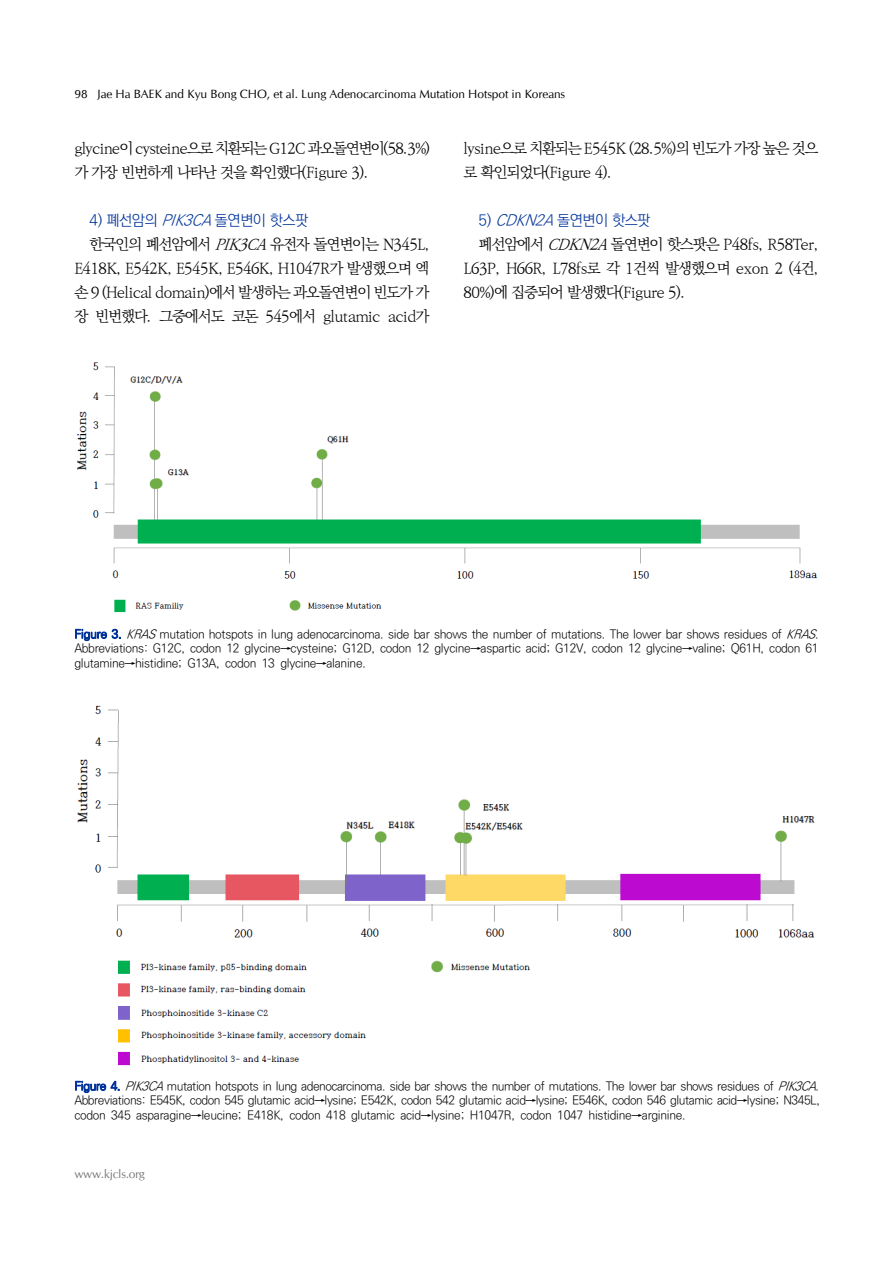
<style>
.page{position:relative;width:893px;height:1263px;background:#fff}
.page>*{position:absolute;margin:0;border:0;box-sizing:border-box;transform-origin:0 0}
.t1{font:300 15px/24px "Ko Pub Batang";letter-spacing:-.06em;color:#000}
.t2{font:300 15px "Ko Pub Batang";letter-spacing:-.08em;color:#000}
.t3{font:300 15px "Ko Pub Dotum";letter-spacing:-.03em;color:#00339a}
.t4{font:300 12px/14.4px "Ko Pub Dotum";letter-spacing:-.03em;color:#000;text-align:justify}
.t5{font:12px "CG Omega";letter-spacing:-.005em;color:#000}
.t6{font:12px "CG Omega";letter-spacing:-.025em;color:#787878}
.s1{font-style:italic}
.s2{font-weight:500;color:#00339a}
</style>
<div class="page">
<img style="left:76px;top:362px;width:742px;height:251px">
<img style="left:77px;top:705px;width:738px;height:361px">
<p class="t5" style="left:74px;top:86px;width:492px">98 Jae Ha BAEK and Kyu Bong CHO, et al. Lung Adenocarcinoma Mutation Hotspot in Koreans</p>
<p class="t1" style="left:74px;top:137px;width:357px">glycine이 cysteine으로 치환되는 G12C 과오돌연변이(58.3%) 가 가장 빈번하게 나타난 것을 확인했다(Figure 3).</p>
<p class="t3" style="left:89px;top:212px;width:220px">4) 폐선암의 <span class="s1">PIK3CA</span>돌연변이 핫스팟</p>
<p class="t2" style="left:89px;top:236px;width:342px">한국인의 폐선암에서 <span class="s1">PIK3CA</span>유전자 돌연변이는 N345L,</p>
<p class="t1" style="left:74px;top:257px;width:357px">E418K, E542K, E545K, E546K, H1047R가 발생했으며 엑</p>
<p class="t2" style="left:74px;top:284px;width:357px">손 9 (Helical domain)에서 발생하는 과오돌연변이 빈도가 가</p>
<p class="t1" style="left:74px;top:305px;width:356px">장 빈번했다. 그중에서도 코돈 545에서 glutamic acid가</p>
<p class="t1" style="left:463px;top:137px;width:357px">lysine으로 치환되는 E545K (28.5%)의 빈도가 가장 높은 것으 로 확인되었다(Figure 4).</p>
<p class="t3" style="left:478px;top:212px;width:173px">5) <span class="s1">CDKN2A</span>돌연변이 핫스팟</p>
<p class="t1" style="left:478px;top:233px;width:342px">폐선암에서 <span class="s1">CDKN2A</span>돌연변이 핫스팟은 P48fs, R58Ter,</p>
<p class="t1" style="left:464px;top:257px;width:356px">L63P, H66R, L78fs로 각 1건씩 발생했으며 exon 2 (4건,</p>
<p class="t1" style="left:464px;top:281px;width:223px">80%)에 집중되어 발생했다(Figure 5).</p>
<p class="t4" style="left:74px;top:627px;width:747px"><span class="s2">Figure 3.</span> <span class="s1">KRAS</span>mutation hotspots in lung adenocarcinoma. side bar shows the number of mutations. The lower bar shows residues of <span class="s1">KRAS</span>.<br>Abbreviations: G12C, codon 12 glycine→cysteine; G12D, codon 12 glycine→aspartic acid; G12V, codon 12 glycine→valine; Q61H, codon 61 glutamine→histidine; G13A, codon 13 glycine→alanine.</p>
<p class="t4" style="left:74px;top:1079px;width:747px"><span class="s2">Figure 4.</span> <span class="s1">PIK3CA</span>mutation hotspots in lung adenocarcinoma. side bar shows the number of mutations. The lower bar shows residues of <span class="s1">PIK3CA</span>.<br>Abbreviations: E545K, codon 545 glutamic acid→lysine; E542K, codon 542 glutamic acid→lysine; E546K, codon 546 glutamic acid→lysine; N345L, codon 345 asparagine→leucine; E418K, codon 418 glutamic acid→lysine; H1047R, codon 1047 histidine→arginine.</p>
<p class="t6" style="left:74px;top:1166px;width:72px">www.kjcls.org</p>
</div>
